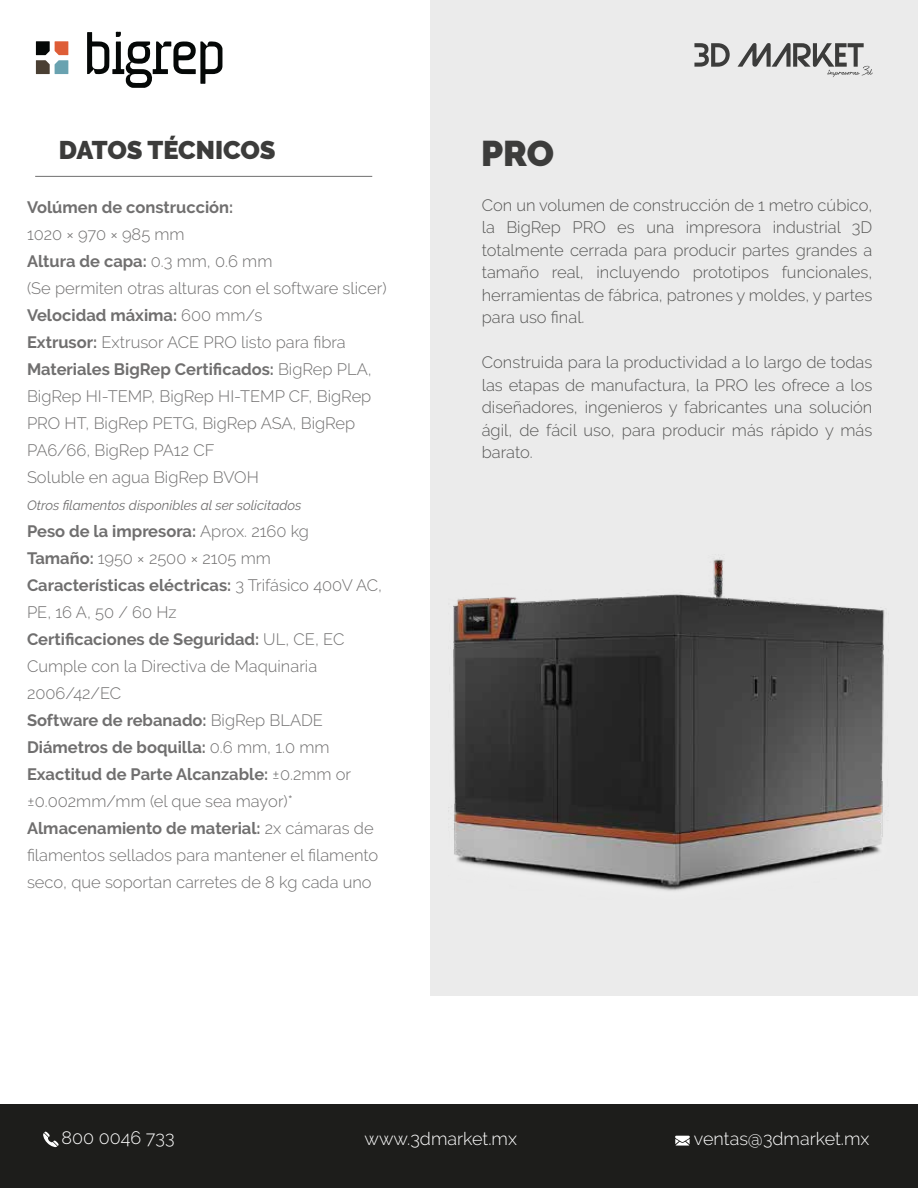
<style>
.page{position:relative;width:918px;height:1188px;background:#fff}
.page>*{position:absolute;margin:0;border:0;box-sizing:border-box;transform-origin:0 0}
.t1{font:900 35.7px "Raleway";color:#3c3c3b}
.t2{font:900 25.5px "Raleway";letter-spacing:-.005em;color:#3c3c3b}
.t3{font:300 18px "Raleway";color:#fff}
.t4{font:300 16.5px/27px "Raleway";color:#706f6f}
.t5{font:300 16.5px/22.5px "Raleway";color:#575756;text-align:justify}
.t6{font:700 16.5px "Raleway";color:#706f6f}
.t7{font:italic 13.5px "Raleway";color:#706f6f}
.s1{font-weight:700}
</style>
<div class="page">
<div style="left:431px;top:0;width:487px;height:995px;background:#ebebeb"></div>
<div style="left:0;top:1105px;width:918px;height:83px;background:#1d1d1b"></div>
<svg style="left:43px;top:1131px;width:16px;height:16px"></svg>
<svg style="left:675px;top:1136px;width:15px;height:10px"></svg>
<svg style="left:694px;top:43px;width:36px;height:24px"></svg>
<svg style="left:738px;top:43px;width:135px;height:34px"></svg>
<hr style="left:35px;top:176px;width:337px;height:1px;background:#706f6f">
<img style="left:453px;top:557px;width:432px;height:334px">
<svg style="left:36px;top:41px;width:32px;height:33px"></svg>
<svg style="left:87px;top:31px;width:136px;height:57px"></svg>
<h2 class="t2" style="left:59px;top:135px;width:218px">DATOS TÉCNICOS</h2>
<p class="t6" style="left:27px;top:198px;width:208px">Volúmen de construcción:</p>
<p class="t4" style="left:27px;top:221px;width:361px">1020 × 970 × 985 mm<br><span class="s1">Altura de capa:</span> 0.3 mm, 0.6 mm<br>(Se permiten otras alturas con el software slicer)<br><span class="s1">Velocidad máxima:</span> 600 mm/s<br><span class="s1">Extrusor:</span> Extrusor ACE PRO listo para fibra <span class="s1">Materiales BigRep Certificados:</span> BigRep PLA, BigRep HI-TEMP, BigRep HI-TEMP CF, BigRep PRO HT, BigRep PETG, BigRep ASA, BigRep PA6/66, BigRep PA12 CF<br>Soluble en agua BigRep BVOH</p>
<p class="t7" style="left:27px;top:498px;width:276px">Otros filamentos disponibles al ser solicitados</p>
<p class="t4" style="left:27px;top:518px;width:357px"><span class="s1">Peso de la impresora:</span> Aprox. 2160 kg<br><span class="s1">Tamaño:</span> 1950 × 2500 × 2105 mm <span class="s1">Características eléctricas:</span> 3 Trifásico 400V AC, PE, 16 A, 50 / 60 Hz<br><span class="s1">Certificaciones de Seguridad:</span> UL, CE, EC Cumple con la Directiva de Maquinaria 2006/42/EC<br><span class="s1">Software de rebanado:</span> BigRep BLADE <span class="s1">Diámetros de boquilla:</span> 0.6 mm, 1.0 mm <span class="s1">Exactitud de Parte Alcanzable:</span> ±0.2mm or ±0.002mm/mm (el que sea mayor)* <span class="s1">Almacenamiento de material:</span> 2x cámaras de filamentos sellados para mantener el filamento seco, que soportan carretes de 8 kg cada uno</p>
<h1 class="t1" style="left:481px;top:133px;width:75px">PRO</h1>
<p class="t5" style="left:482px;top:194px;width:392px">Con un volumen de construcción de 1 metro cúbico, la BigRep PRO es una impresora industrial 3D totalmente cerrada para producir partes grandes a tamaño real, incluyendo prototipos funcionales, herramientas de fábrica, patrones y moldes, y partes para uso final.</p>
<p class="t5" style="left:482px;top:351px;width:392px">Construida para la productividad a lo largo de todas las etapas de manufactura, la PRO les ofrece a los diseñadores, ingenieros y fabricantes una solución ágil, de fácil uso, para producir más rápido y más barato.</p>
<p class="t3" style="left:62px;top:1128px;width:114px">800 0046 733</p>
<p class="t3" style="left:365px;top:1128px;width:154px">www.3dmarket.mx</p>
<p class="t3" style="left:694px;top:1129px;width:177px">ventas@3dmarket.mx</p>
</div>
